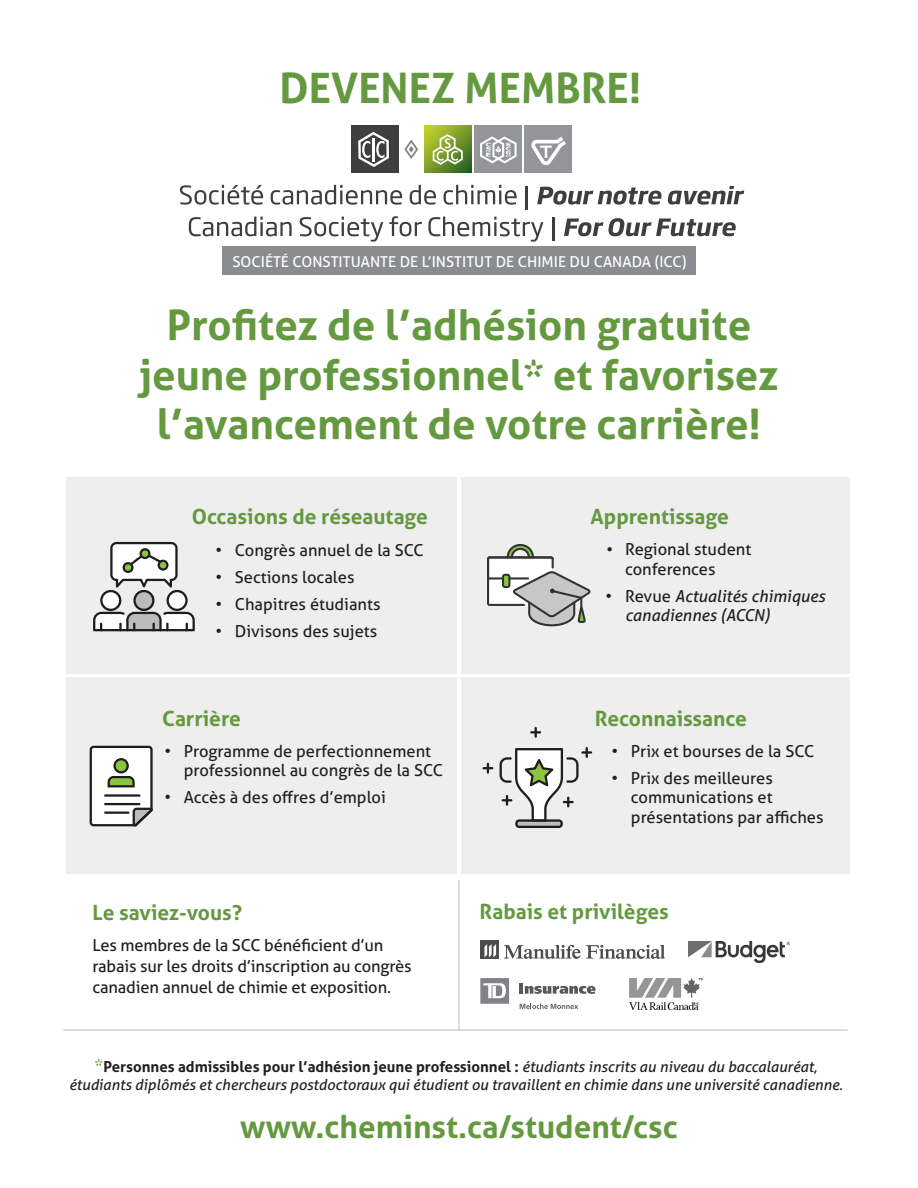
<style>
.page{position:relative;width:918px;height:1188px;background:#fff}
.page>*{position:absolute;margin:0;border:0;box-sizing:border-box;transform-origin:0 0}
.Sub_title_h1{font:700 42px "Aller";color:#659940}
.URL{font:700 31.5px "Aller";color:#659940}
.t1{font:700 21px "Aller";color:#659940}
.bullets{font:16.5px/19.5px "Aller";color:#231f20}
.bullets-2{font:italic 16.5px/19.5px "Aller";color:#231f20}
.small_text_p{font:italic 15px/18px "Aller";color:#231f20;text-align:center}
.t2{font:15px "Aller";color:#fff}
.s1{font-style:italic}
.s2{font-style:normal}
.s3{font-style:normal;font-size:18px;color:#659940}
.s4{font-weight:700;font-style:normal}
</style>
<div class="page">
<div style="left:461px;top:677px;width:389px;height:197px;background:#eeeeef"></div>
<div style="left:66px;top:677px;width:391px;height:197px;background:#eeeeef"></div>
<div style="left:66px;top:477px;width:391px;height:196px;background:#eeeeef"></div>
<div style="left:461px;top:477px;width:389px;height:196px;background:#eeeeef"></div>
<svg style="left:425px;top:126px;width:47px;height:47px"></svg>
<div style="left:475px;top:126px;width:47px;height:47px;background:#939598"></div>
<div style="left:525px;top:126px;width:47px;height:47px;background:#939598"></div>
<svg style="left:404px;top:140px;width:14px;height:19px"></svg>
<svg style="left:351px;top:126px;width:47px;height:47px;background:#5d5d5d"></svg>
<hr style="left:372px;top:138px;width:3px;height:23px;background:#fff">
<svg style="left:433px;top:134px;width:30px;height:31px"></svg>
<svg style="left:480px;top:136px;width:37px;height:27px"></svg>
<svg style="left:531px;top:137px;width:35px;height:28px"></svg>
<hr style="left:459px;top:880px;width:1px;height:150px;background:#bcbdc0">
<hr style="left:63px;top:1030px;width:785px;height:1px;background:#bcbdc0">
<svg style="left:189px;top:217px;width:103px;height:19px"></svg>
<svg style="left:300px;top:217px;width:83px;height:25px"></svg>
<svg style="left:389px;top:216px;width:33px;height:20px"></svg>
<svg style="left:428px;top:217px;width:115px;height:25px"></svg>
<hr style="left:552px;top:217px;width:3px;height:24px;background:#3e3e3f">
<svg style="left:564px;top:219px;width:39px;height:17px"></svg>
<svg style="left:609px;top:218px;width:127px;height:18px"></svg>
<svg style="left:90px;top:746px;width:63px;height:80px;background:#c7c9c3"></svg>
<svg style="left:93px;top:542px;width:102px;height:89px"></svg>
<svg style="left:483px;top:763px;width:10px;height:11px"></svg>
<svg style="left:530px;top:727px;width:11px;height:11px"></svg>
<svg style="left:500px;top:747px;width:92px;height:81px"></svg>
<svg style="left:487px;top:544px;width:104px;height:82px"></svg>
<svg style="left:180px;top:185px;width:83px;height:20px"></svg>
<svg style="left:271px;top:185px;width:131px;height:20px"></svg>
<svg style="left:410px;top:185px;width:26px;height:20px"></svg>
<svg style="left:444px;top:185px;width:73px;height:20px"></svg>
<hr style="left:526px;top:186px;width:2px;height:24px;background:#3e3e3f">
<svg style="left:537px;top:187px;width:125px;height:18px"></svg>
<svg style="left:668px;top:186px;width:76px;height:19px"></svg>
<div style="left:222px;top:246px;width:474px;height:28px;background:#8a8c8f"></div>
<img style="left:630px;top:978px;width:72px;height:32px">
<img style="left:689px;top:942px;width:101px;height:21px">
<svg style="left:480px;top:978px;width:29px;height:26px"></svg>
<svg style="left:520px;top:984px;width:76px;height:10px"></svg>
<svg style="left:520px;top:1003px;width:58px;height:6px"></svg>
<svg style="left:504px;top:945px;width:161px;height:14px"></svg>
<div style="left:480px;top:940px;width:18px;height:18px;background:#4b4c4d"></div>
<svg style="left:484px;top:944px;width:12px;height:13px"></svg>
<h1 class="Sub_title_h1" style="left:280px;top:62px;width:363px">DEVENEZ MEMBRE!</h1>
<h1 class="t2" style="left:232px;top:252px;width:456px">SOCIÉTÉ CONSTITUANTE DE L’INSTITUT DE CHIMIE DU CANADA (ICC)</h1>
<h1 class="Sub_title_h1" style="left:167px;top:299px;width:586px">Profitez de l’adhésion gratuite</h1>
<h1 class="Sub_title_h1" style="left:139px;top:349px;width:641px">jeune professionnel* et favorisez</h1>
<h1 class="Sub_title_h1" style="left:157px;top:398px;width:606px">l’avancement de votre carrière!</h1>
<h2 class="t1" style="left:192px;top:504px;width:238px">Occasions de réseautage</h2>
<h2 class="t1" style="left:591px;top:504px;width:140px">Apprentissage</h2>
<p class="bullets" style="left:215px;top:540px;width:210px">• Congrès annuel de la SCC</p>
<p class="bullets" style="left:215px;top:567px;width:141px">• Sections locales</p>
<p class="bullets" style="left:215px;top:594px;width:167px">• Chapitres étudiants</p>
<p class="bullets" style="left:215px;top:621px;width:163px">• Divisons des sujets</p>
<h2 class="t1" style="left:162px;top:705px;width:80px">Carrière</h2>
<p class="bullets" style="left:184px;top:741px;width:261px;text-indent:-20px">• Programme de perfectionnement professionnel au congrès de la SCC</p>
<p class="bullets" style="left:164px;top:788px;width:223px">• Accès à des offres d’emploi</p>
<h2 class="t1" style="left:92px;top:899px;width:151px">Le saviez-vous?</h2>
<p class="bullets" style="left:92px;top:935px;width:321px;line-height:21px">Les membres de la SCC bénéficient d’un rabais sur les droits d’inscription au congrès canadien annuel de chimie et exposition.</p>
<p class="bullets" style="left:625px;top:540px;width:128px;text-indent:-20px"><span class="s1">•</span> Regional student conferences</p>
<p class="bullets-2" style="left:625px;top:586px;width:202px;text-indent:-20px"><span class="s2">• Revue</span> Actualités chimiques canadiennes (ACCN)</p>
<h2 class="t1" style="left:595px;top:705px;width:153px">Reconnaissance</h2>
<p class="bullets" style="left:611px;top:741px;width:204px">• Prix et bourses de la SCC</p>
<p class="bullets" style="left:631px;top:768px;width:194px;text-indent:-20px">• Prix des meilleures communications et présentations par affiches</p>
<h2 class="t1" style="left:480px;top:899px;width:191px">Rabais et privilèges</h2>
<p class="small_text_p" style="left:69px;top:1058px;width:775px"><span class="s3">*</span><span class="s4">Personnes admissibles pour l’adhésion jeune professionnel :</span> étudiants inscrits au niveau du baccalauréat, étudiants diplômés et chercheurs postdoctoraux qui étudient ou travaillent en chimie dans une université canadienne.</p>
<h2 class="URL" style="left:240px;top:1107px;width:439px">www.cheminst.ca/student/csc</h2>
</div>
